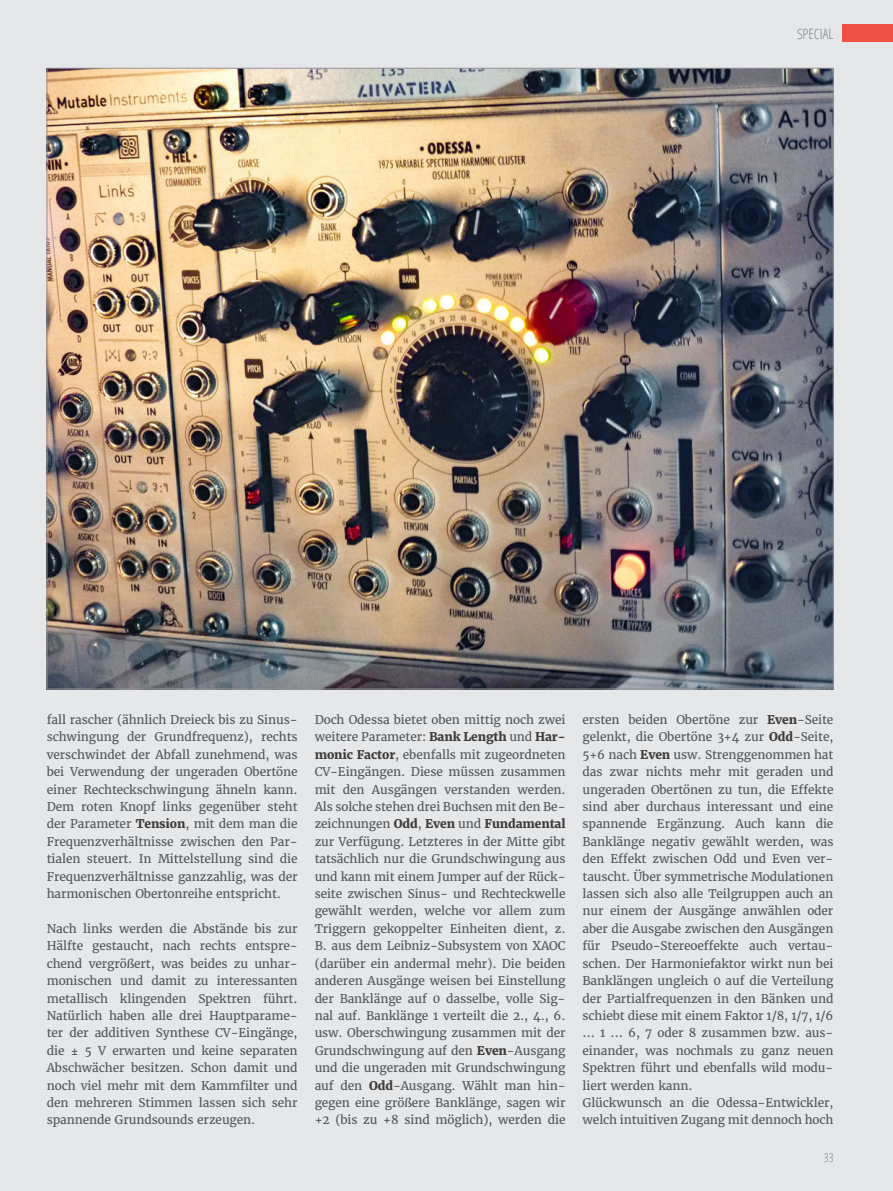
<style>
.page{position:relative;width:893px;height:1191px;background:#e6e7e9}
.page>*{position:absolute;margin:0;border:0;box-sizing:border-box;transform-origin:0 0}
.t1{font:300 condensed 14.25px "Open Sans";color:#808285}
.t2{font:12px/17.4px "Merriweather";letter-spacing:-.01em;color:#57585a;text-align:justify}
.t3{font:300 condensed 12px "Open Sans";color:#808285}
.s1{font-weight:800;color:#3e3e3f}
</style>
<div class="page">
<div style="left:842px;top:25px;width:51px;height:17px;background:#ef5046"></div>
<img style="left:49px;top:70px;width:782px;height:617px">
<p class="t1" style="left:797px;top:24px;width:38px">SPECIAL</p>
<p class="t2" style="left:47px;top:711px;width:252px">fall rascher (ähnlich Dreieck bis zu Sinus&shy;schwingung der Grundfrequenz), rechts verschwindet der Abfall zunehmend, was bei Verwendung der ungeraden Obertöne einer Rechteckschwingung ähneln kann.<br>Dem roten Knopf links gegenüber steht der Parameter <span class="s1">Tension</span>, mit dem man die Frequenzverhältnisse zwischen den Par&shy;tialen steuert. In Mittelstellung sind die Frequenzverhältnisse ganzzahlig, was der harmonischen Obertonreihe entspricht.</p>
<p class="t2" style="left:47px;top:920px;width:252px">Nach links werden die Abstände bis zur Hälfte gestaucht, nach rechts entspre&shy;chend vergrößert, was beides zu unhar&shy;monischen und damit zu interessanten metallisch klingenden Spektren führt.<br>Natürlich haben alle drei Hauptparame&shy;ter der additiven Synthese CV-Eingänge, die ± 5 V erwarten und keine separaten Abschwächer besitzen. Schon damit und noch viel mehr mit dem Kammfilter und den mehreren Stimmen lassen sich sehr spannende Grundsounds erzeugen.</p>
<p class="t2" style="left:315px;top:711px;width:252px">Doch Odessa bietet oben mittig noch zwei weitere Parameter: <span class="s1">Bank Length</span> und <span class="s1">Har&shy;monic Factor</span>, ebenfalls mit zugeordneten CV-Eingängen. Diese müssen zusammen mit den Ausgängen verstanden werden.<br>Als solche stehen drei Buchsen mit den Be&shy;zeichnungen <span class="s1">Odd</span>, <span class="s1">Even</span> und <span class="s1">Fundamental </span>zur Verfügung. Letzteres in der Mitte gibt tatsächlich nur die Grundschwingung aus und kann mit einem Jumper auf der Rück&shy;seite zwischen Sinus- und Rechteckwelle gewählt werden, welche vor allem zum Triggern gekoppelter Einheiten dient, z.<br>B. aus dem Leibniz-Subsystem von XAOC (darüber ein andermal mehr). Die beiden anderen Ausgänge weisen bei Einstellung der Banklänge auf 0 dasselbe, volle Sig&shy;nal auf. Banklänge 1 verteilt die 2., 4., 6. usw. Oberschwingung zusammen mit der Grundschwingung auf den <span class="s1">Even</span>-Ausgang und die ungeraden mit Grundschwingung auf den <span class="s1">Odd</span>-Ausgang. Wählt man hin&shy;gegen eine größere Banklänge, sagen wir +2 (bis zu +8 sind möglich), werden die</p>
<p class="t2" style="left:583px;top:711px;width:252px;text-align:left">ersten beiden Obertöne zur <span class="s1">Even</span>-Seite gelenkt, die Obertöne 3+4 zur <span class="s1">Odd</span>-Seite, 5+6 nach <span class="s1">Even</span> usw. Strenggenommen hat das zwar nichts mehr mit geraden und ungeraden Obertönen zu tun, die Effekte sind aber durchaus interessant und eine spannende Ergänzung. Auch kann die Banklänge negativ gewählt werden, was den Effekt zwischen Odd und Even ver&shy;tauscht. Über symmetrische Modulationen lassen sich also alle Teilgruppen auch an nur einem der Ausgänge anwählen oder aber die Ausgabe zwischen den Ausgängen für Pseudo-Stereoeffekte auch vertau&shy;schen. Der Harmoniefaktor wirkt nun bei Banklängen ungleich 0 auf die Verteilung der Partialfrequenzen in den Bänken und schiebt diese mit einem Faktor 1/8, 1/7, 1/6 … 1 … 6, 7 oder 8 zusammen bzw. aus&shy;einander, was nochmals zu ganz neuen Spektren führt und ebenfalls wild modu&shy;liert werden kann.<br>Glückwunsch an die Odessa-Entwickler, welch intuitiven Zugang mit dennoch hoch</p>
<p class="t3" style="left:824px;top:1149px;width:11px">33</p>
</div>
